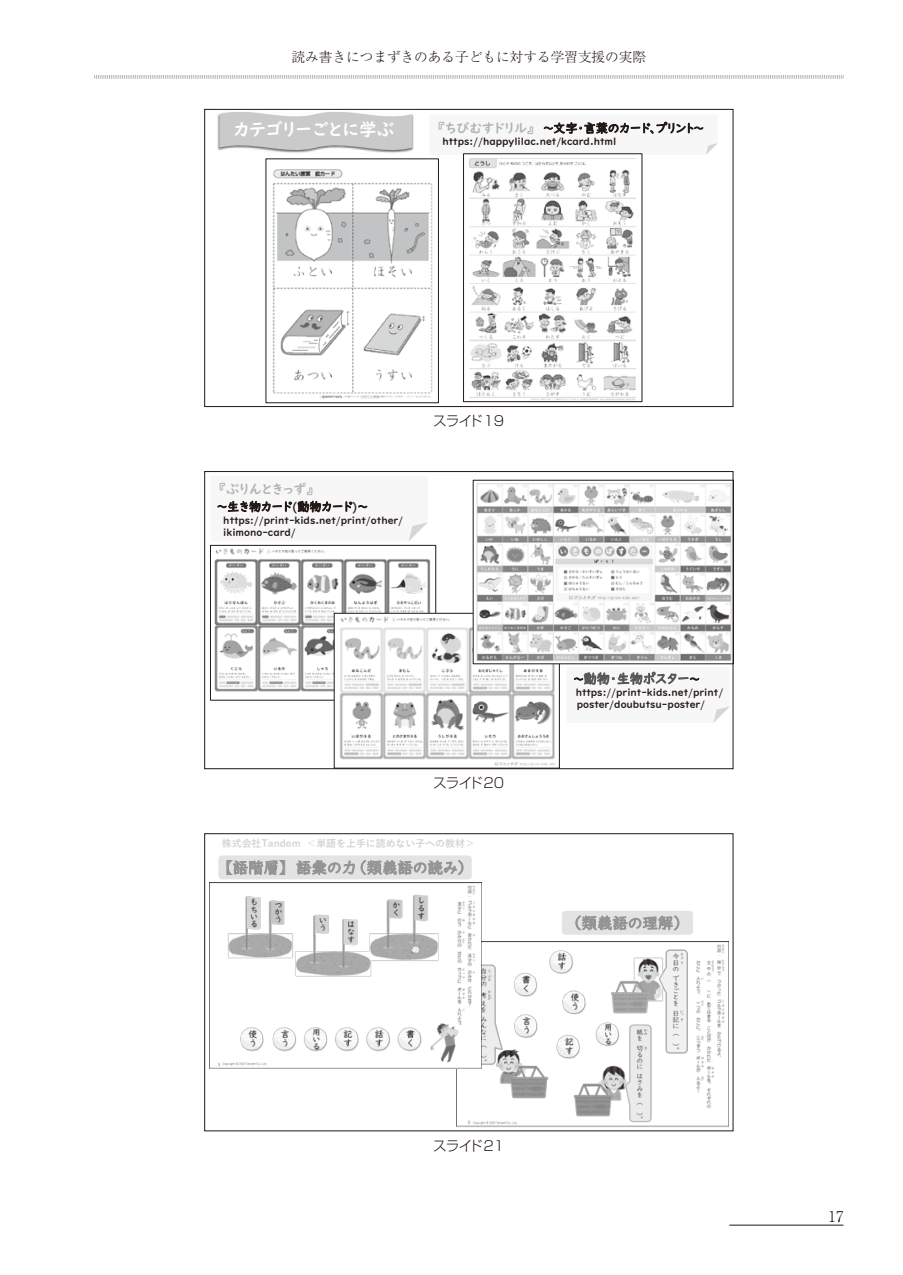
<style>
.page{position:relative;width:903px;height:1275px;background:#fff}
.page>*{position:absolute;margin:0;border:0;box-sizing:border-box;transform-origin:0 0}
.t1{font:17.68px "UD Digi Kyokasho NK B";color:#fff}
.t2{font:15.4px "UD Digi Kyokasho NK R";color:#949494}
.t3{font:300 14.88px "Ryumin Pro";color:#221815}
.t4{font:300 13.65px "Ryumin Pro";color:#221815}
.t5{font:300 13.65px "Shin Go Pro";letter-spacing:-.055em;color:#221815}
.t6{font:13.12px "UD Digi Kyokasho NK R";color:#5a5757}
.t7{font:13.12px "UD Digi Kyokasho NK B";color:#b3b3b4}
.t8{font:12.08px "UD Digi Kyokasho NK R";color:#231916}
.t9{font:9.97px/11.9px "UD Digi Kyokasho NP B";color:#231916}
.t10{font:700 9.97px "Yu Gothic";color:#d2d2d3}
.s1{font-family:"UD Digi Kyokasho NK B";font-size:13.12px;color:#b3b3b4}
.s2{font-family:"UD Digi Kyokasho NP B"}
.s3{font-size:12.08px;color:#231916}
</style>
<div class="page">
<hr style="left:729px;top:1225px;width:114px;height:1px;background:#221815">
<svg style="left:94px;top:75px;width:750px;height:4px"></svg>
<svg style="left:408px;top:522px;width:20px;height:19px"></svg>
<img style="left:214px;top:548px;width:220px;height:150px">
<div style="left:210px;top:545px;width:226px;height:155px;border:1px solid #231916"></div>
<img style="left:336px;top:615px;width:221px;height:151px">
<img style="left:475px;top:483px;width:256px;height:179px">
<svg style="left:713px;top:706px;width:17px;height:17px"></svg>
<div style="left:204px;top:471px;width:529px;height:298px;border:1px solid #221815"></div>
<img style="left:457px;top:941px;width:271px;height:186px">
<div style="left:217px;top:854px;width:256px;height:26px;background:#e3e3e4;border:1px solid #fff;border-radius:4px"></div>
<div style="left:561px;top:910px;width:133px;height:26px;background:#e3e3e4;border:1px solid #fff;border-radius:4px"></div>
<img style="left:209px;top:883px;width:272px;height:185px">
<div style="left:204px;top:833px;width:529px;height:298px;border:1px solid #221815"></div>
<svg style="left:463px;top:143px;width:255px;height:12px"></svg>
<img style="left:272px;top:169px;width:161px;height:230px">
<img style="left:217px;top:114px;width:197px;height:37px">
<svg style="left:219px;top:111px;width:193px;height:42px;background:#cecece"></svg>
<img style="left:469px;top:158px;width:167px;height:242px">
<div style="left:463px;top:154px;width:179px;height:248px;border:1px solid #231916"></div>
<div style="left:204px;top:109px;width:529px;height:298px;border:1px solid #221815"></div>
<h3 class="t4" style="left:291px;top:46px;width:356px">読み書きにつまずきのある子どもに対する学習支援の実際</h3>
<h1 class="t1" style="left:234px;top:119px;width:162px">カテゴリーごとに学ぶ</h1>
<h1 class="t1" style="left:238px;top:123px;width:162px">カテゴリーごとに学ぶ</h1>
<p class="t8" style="left:436px;top:121px;width:269px"><span class="s1">『ちびむすドリル』</span> ～文字・言葉のカード、プリント～</p>
<p class="t9" style="left:442px;top:136px;width:175px">https://happylilac.net/kcard.html</p>
<h3 class="t7" style="left:217px;top:481px;width:100px">『ぷりんときっず』</h3>
<p class="t8" style="left:217px;top:500px;width:152px">～生き物カード<span class="s2">(</span>動物カード<span class="s2">)</span>～</p>
<p class="t9" style="left:223px;top:514px;width:181px">https://print-kids.net/print/other/ ikimono-card/</p>
<h3 class="t5" style="left:433px;top:410px;width:73px">スライド19</h3>
<h3 class="t5" style="left:433px;top:772px;width:73px">スライド20</h3>
<p class="t10" style="left:222px;top:837px;width:255px">株式会社Tandem ＜単語を上手に読めない子への教材＞</p>
<h2 class="t2" style="left:223px;top:859px;width:245px">【語階層】語彙の力（類義語の読み）</h2>
<h3 class="t6" style="left:574px;top:671px;width:127px"><span class="s3">～</span>動物・生物ポスター<span class="s3">～</span></h3>
<p class="t9" style="left:576px;top:687px;width:149px">https://print-kids.net/print/ poster/doubutsu-poster/</p>
<h2 class="t2" style="left:572px;top:914px;width:112px">（類義語の理解）</h2>
<h3 class="t5" style="left:433px;top:1134px;width:73px">スライド21</h3>
<h3 class="t3" style="left:828px;top:1205px;width:16px">17</h3>
</div>
